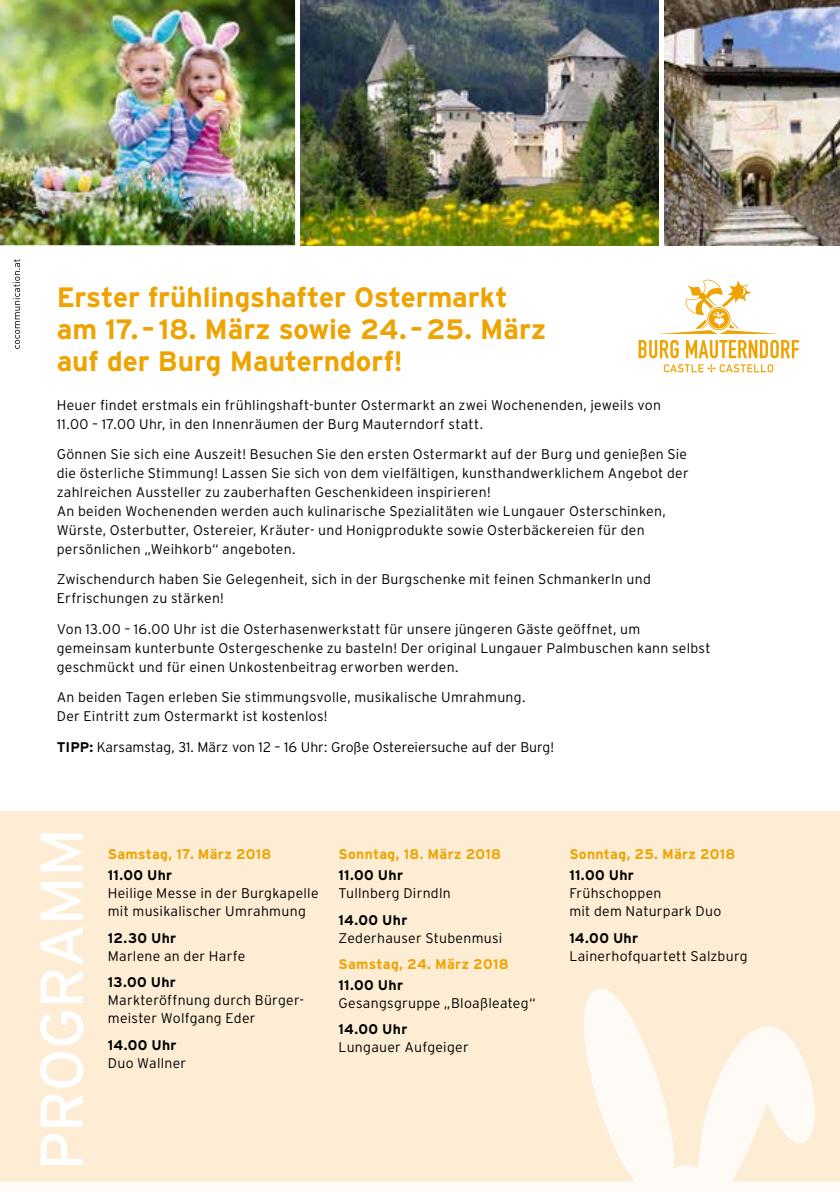
<style>
.page{position:relative;width:840px;height:1191px;background:#fff}
.page>*{position:absolute;margin:0;border:0;box-sizing:border-box;transform-origin:0 0}
.t1{font:60.4px "Interstate";letter-spacing:-.015em;color:#fff}
.t2{font:700 28px/32px "Interstate";letter-spacing:-.005em;color:#eea300}
.t3{font:300 14px/19px "Interstate";letter-spacing:.02em;color:#000}
.t4{font:700 14px "Interstate";letter-spacing:.02em;color:#000}
.t5{font:700 14px "Interstate";letter-spacing:.02em;color:#eea300}
.t6{font:300 14px "Interstate";color:#000}
.s1{font-weight:700}
</style>
<div class="page">
<img style="left:300px;top:0;width:358px;height:245px">
<img style="left:0;top:0;width:295px;height:245px">
<img style="left:664px;top:0;width:175px;height:245px">
<div style="left:0;top:811px;width:839px;height:380px;background:#fdedd4"></div>
<svg style="left:638px;top:340px;width:40px;height:18px"></svg>
<svg style="left:685px;top:340px;width:113px;height:18px"></svg>
<svg style="left:663px;top:364px;width:109px;height:8px"></svg>
<svg style="left:659px;top:280px;width:120px;height:54px"></svg>
<svg style="left:13px;top:259px;width:7px;height:90px"></svg>
<svg style="left:0;top:988px;width:839px;height:203px"></svg>
<h2 class="t2" style="left:57px;top:281px;width:490px">Erster frühlingshafter Ostermarkt am 17. – 18. März sowie 24. –25. März auf der Burg Mauterndorf!</h2>
<p class="t3" style="left:57px;top:395px;width:605px">Heuer findet erstmals ein frühlingshaft-bunter Ostermarkt an zwei Wochenenden, jeweils von<br>11.00 – 17.00 Uhr, in den Innenräumen der Burg Mauterndorf statt.</p>
<p class="t3" style="left:57px;top:444px;width:633px">Gönnen Sie sich eine Auszeit! Besuchen Sie den ersten Ostermarkt auf der Burg und genießen Sie die österliche Stimmung! Lassen Sie sich von dem vielfältigen, kunsthandwerklichem Angebot der zahlreichen Aussteller zu zauberhaften Geschenkideen inspirieren!<br>An beiden Wochenenden werden auch kulinarische Spezialitäten wie Lungauer Osterschinken, Würste, Osterbutter, Ostereier, Kräuter- und Honigprodukte sowie Osterbäckereien für den persönlichen „Weihkorb“ angeboten.</p>
<p class="t3" style="left:57px;top:570px;width:595px">Zwischendurch haben Sie Gelegenheit, sich in der Burgschenke mit feinen Schmankerln und<br>Erfrischungen zu stärken!</p>
<p class="t3" style="left:57px;top:619px;width:655px">Von 13.00 – 16.00 Uhr ist die Osterhasenwerkstatt für unsere jüngeren Gäste geöffnet, um gemeinsam kunterbunte Ostergeschenke zu basteln! Der original Lungauer Palmbuschen kann selbst geschmückt und für einen Unkostenbeitrag erworben werden.</p>
<p class="t3" style="left:57px;top:687px;width:470px">An beiden Tagen erleben Sie stimmungsvolle, musikalische Umrahmung.<br>Der Eintritt zum Ostermarkt ist kostenlos!</p>
<p class="t6" style="left:57px;top:738px;width:498px"><span class="s1">TIPP:</span> Karsamstag, 31. März von 12 – 16 Uhr: Große Ostereiersuche auf der Burg!</p>
<h1 class="t1" style="left:28px;top:1170px;width:344px;rotate:-90deg">PROGRAMM</h1>
<p class="t5" style="left:108px;top:846px;width:165px">Samstag, 17. März 2018</p>
<p class="t4" style="left:108px;top:867px;width:66px">11.00 Uhr</p>
<p class="t3" style="left:108px;top:884px;width:212px;line-height:18px">Heilige Messe in der Burgkapelle mit musikalischer Umrahmung</p>
<p class="t4" style="left:108px;top:929px;width:70px">12.30 Uhr</p>
<p class="t3" style="left:108px;top:946px;width:139px">Marlene an der Harfe</p>
<p class="t4" style="left:108px;top:974px;width:70px">13.00 Uhr</p>
<p class="t3" style="left:108px;top:991px;width:197px;line-height:18px">Markteröffnung durch Bürger&shy;meister Wolfgang Eder</p>
<p class="t4" style="left:108px;top:1036px;width:70px">14.00 Uhr</p>
<p class="t3" style="left:108px;top:1053px;width:80px">Duo Wallner</p>
<p class="t5" style="left:338px;top:846px;width:164px">Sonntag, 18. März 2018</p>
<p class="t4" style="left:338px;top:867px;width:66px">11.00 Uhr</p>
<p class="t3" style="left:338px;top:883px;width:114px">Tullnberg Dirndln</p>
<p class="t4" style="left:338px;top:911px;width:70px">14.00 Uhr</p>
<p class="t3" style="left:338px;top:928px;width:165px">Zederhauser Stubenmusi</p>
<p class="t5" style="left:338px;top:956px;width:171px">Samstag, 24. März 2018</p>
<p class="t4" style="left:338px;top:977px;width:66px">11.00 Uhr</p>
<p class="t3" style="left:338px;top:993px;width:198px">Gesangsgruppe „Bloaßleateg“</p>
<p class="t4" style="left:338px;top:1021px;width:70px">14.00 Uhr</p>
<p class="t3" style="left:338px;top:1038px;width:132px">Lungauer Aufgeiger</p>
<p class="t5" style="left:569px;top:846px;width:167px">Sonntag, 25. März 2018</p>
<p class="t4" style="left:569px;top:867px;width:66px">11.00 Uhr</p>
<p class="t3" style="left:569px;top:884px;width:153px;line-height:18px">Frühschoppen<br>mit dem Naturpark Duo</p>
<p class="t4" style="left:569px;top:929px;width:70px">14.00 Uhr</p>
<p class="t3" style="left:569px;top:946px;width:180px">Lainerhofquartett Salzburg</p>
</div>
